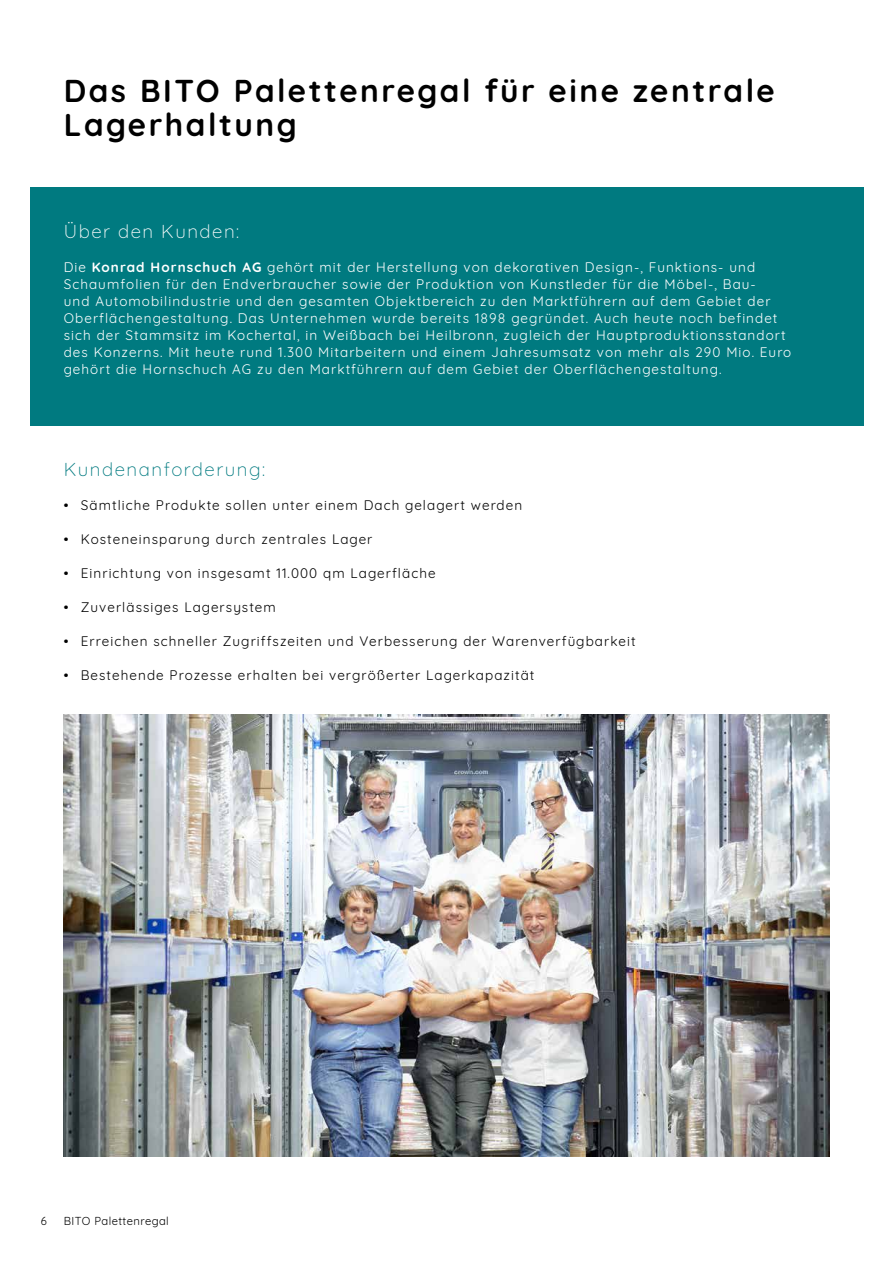
<style>
.page{position:relative;width:893px;height:1263px;background:#fff}
.page>*{position:absolute;margin:0;border:0;box-sizing:border-box;transform-origin:0 0}
.t1{font:700 31.5px/34px "Quicksand";letter-spacing:.08em;color:#000}
.t2{font:300 18.75px "Quicksand";letter-spacing:.08em;color:#007a80}
.t3{font:300 18.75px "Quicksand";letter-spacing:.08em;color:#fff}
.t4{font:13.5px/17px "Quicksand";letter-spacing:.08em;color:#fff}
.t5{font:13.5px "Quicksand";letter-spacing:.08em;color:#000}
.t6{font:500 13.5px "Quicksand";color:#000}
.t7{font:11.25px "Quicksand";letter-spacing:.04em;color:#000}
.s1{font-weight:700}
</style>
<div class="page">
<div style="left:30px;top:187px;width:833px;height:238px;background:#007a80"></div>
<img style="left:63px;top:714px;width:767px;height:443px">
<h1 class="t1" style="left:64px;top:71px;width:712px">Das BITO Palettenregal für eine zentrale<br>Lagerhaltung</h1>
<h2 class="t3" style="left:64px;top:217px;width:177px">Über den Kunden:</h2>
<p class="t4" style="left:64px;top:257px;width:729px">Die <span class="s1">Konrad Hornschuch AG</span> gehört mit der Herstellung von dekorativen Design-, Funktions- und Schaumfolien für den Endverbraucher sowie der Produktion von Kunstleder für die Möbel-, Bau-<br>und Automobilindustrie und den gesamten Objektbereich zu den Marktführern auf dem Gebiet der Oberflächengestaltung. Das Unternehmen wurde bereits 1898 gegründet. Auch heute noch befindet sich der Stammsitz im Kochertal, in Weißbach bei Heilbronn, zugleich der Hauptproduktionsstandort des Konzerns. Mit heute rund 1.300 Mitarbeitern und einem Jahresumsatz von mehr als 290 Mio. Euro gehört die Hornschuch AG zu den Marktführern auf dem Gebiet der Oberflächengestaltung.</p>
<h2 class="t2" style="left:64px;top:455px;width:203px">Kundenanforderung:</h2>
<p class="t6" style="left:64px;top:495px;width:6px">•</p>
<p class="t6" style="left:64px;top:529px;width:6px">•</p>
<p class="t6" style="left:64px;top:563px;width:6px">•</p>
<p class="t6" style="left:64px;top:597px;width:6px">•</p>
<p class="t6" style="left:64px;top:631px;width:6px">•</p>
<p class="t6" style="left:64px;top:665px;width:6px">•</p>
<p class="t5" style="left:81px;top:495px;width:443px">Sämtliche Produkte sollen unter einem Dach gelagert werden</p>
<p class="t5" style="left:81px;top:529px;width:293px">Kosteneinsparung durch zentrales Lager</p>
<p class="t5" style="left:81px;top:563px;width:356px">Einrichtung von insgesamt 11.000 qm Lagerfläche</p>
<p class="t5" style="left:81px;top:597px;width:197px">Zuverlässiges Lagersystem</p>
<p class="t5" style="left:81px;top:631px;width:556px">Erreichen schneller Zugriffszeiten und Verbesserung der Warenverfügbarkeit</p>
<p class="t5" style="left:81px;top:665px;width:455px">Bestehende Prozesse erhalten bei vergrößerter Lagerkapazität</p>
<p class="t7" style="left:41px;top:1212px;width:8px">6</p>
<p class="t7" style="left:64px;top:1212px;width:107px">BITO Palettenregal</p>
</div>
